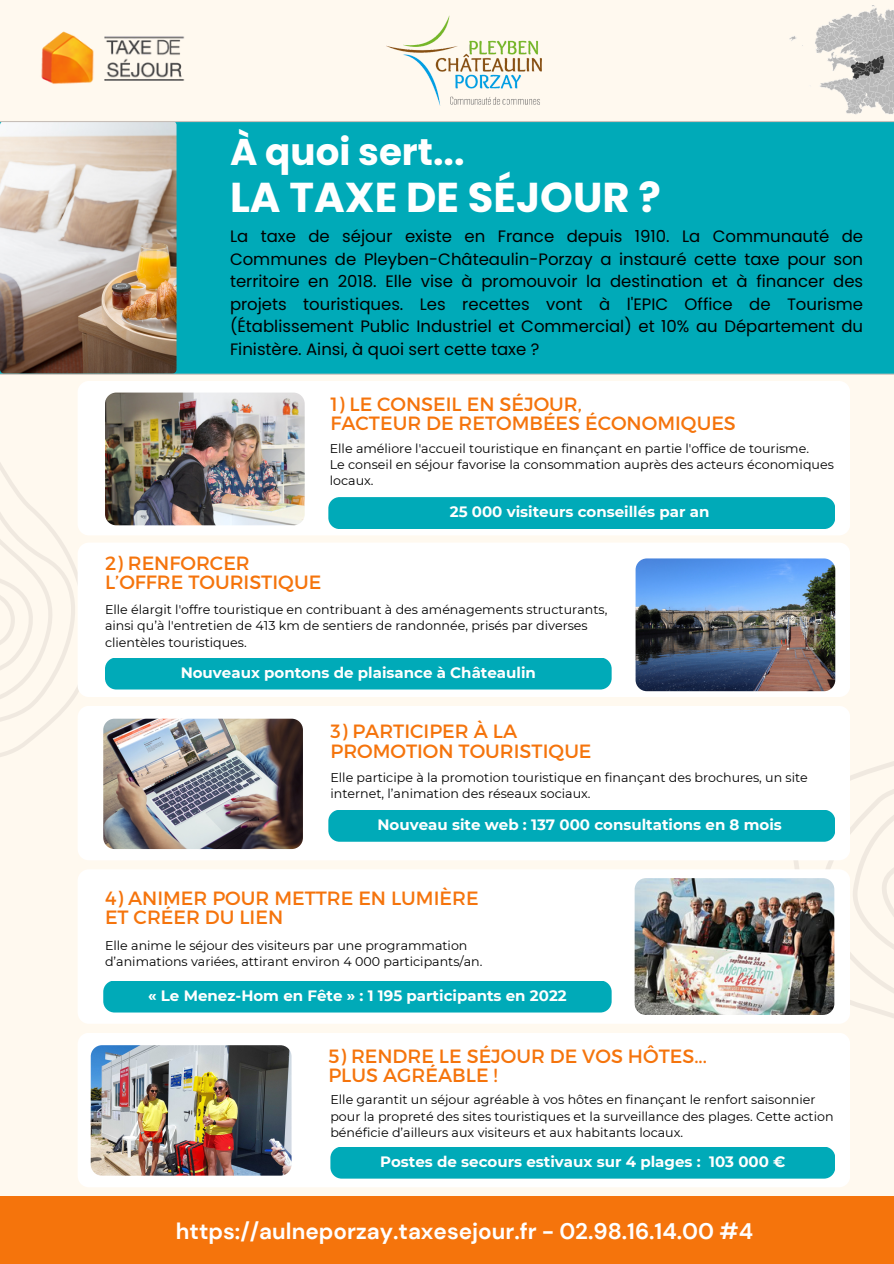
<style>
.page{position:relative;width:894px;height:1264px;background:#fff}
.page>*{position:absolute;margin:0;border:0;box-sizing:border-box;transform-origin:0 0}
.t1{font:700 41.7px "Poppins";color:#fff}
.t2{font:700 37.2px "Poppins";color:#fff}
.t3{font:700 22.5px "DM Sans";color:#fff}
.t4{font:19.2px/19.2px "Montserrat";color:#f5740c}
.t5{font:16.5px/22.5px "Poppins";color:#000;text-align:justify}
.t6{font:700 15px "Montserrat";color:#fff}
.t7{font:12.6px/16.5px "Montserrat";color:#000}
</style>
<div class="page">
<div style="left:0;top:0;width:893px;height:1263px;background:#00aab8"></div>
<div style="left:0;top:373px;width:893px;height:825px;background:#fff9ef"></div>
<svg style="left:0;top:463px;width:78px;height:294px"></svg>
<svg style="left:751px;top:762px;width:142px;height:262px"></svg>
<div style="left:78px;top:1033px;width:772px;height:154px;background:#fff"></div>
<div style="left:78px;top:869px;width:772px;height:154px;background:#fff"></div>
<div style="left:78px;top:706px;width:772px;height:154px;background:#fff"></div>
<div style="left:78px;top:543px;width:772px;height:154px;background:#fff"></div>
<img style="left:0;top:121px;width:176px;height:252px;border-radius:4px">
<div style="left:0;top:0;width:893px;height:121px;background:#fff9ef"></div>
<div style="left:0;top:1196px;width:893px;height:67px;background:#f5740c"></div>
<hr style="left:0;top:121px;width:893px;height:1px;background:#c7bfb9">
<img style="left:41px;top:31px;width:144px;height:53px">
<img style="left:386px;top:15px;width:155px;height:108px">
<div style="left:78px;top:381px;width:772px;height:154px;background:#fff"></div>
<hr style="left:0;top:373px;width:893px;height:2px;background:#c7bfb9">
<img style="left:789px;top:6px;width:104px;height:109px">
<div style="left:328px;top:497px;width:507px;height:32px;background:#00aab8;border-radius:11px"></div>
<div style="left:105px;top:657px;width:506px;height:32px;background:#00aab8;border-radius:11px"></div>
<div style="left:328px;top:809px;width:507px;height:32px;background:#00aab8;border-radius:11px"></div>
<div style="left:103px;top:980px;width:508px;height:32px;background:#00aab8;border-radius:11px"></div>
<div style="left:330px;top:1146px;width:505px;height:32px;background:#00aab8;border-radius:11px"></div>
<img style="left:105px;top:392px;width:199px;height:133px;border-radius:11px">
<img style="left:635px;top:558px;width:199px;height:133px;border-radius:11px">
<img style="left:103px;top:718px;width:199px;height:131px;border-radius:11px">
<img style="left:91px;top:1045px;width:200px;height:130px;border-radius:11px">
<img style="left:634px;top:878px;width:199px;height:136px;border-radius:11px">
<p class="t2" style="left:230px;top:126px;width:236px">À quoi sert...</p>
<p class="t1" style="left:230px;top:168px;width:432px">LA TAXE DE SÉJOUR ?</p>
<p class="t5" style="left:230px;top:225px;width:634px">La taxe de séjour existe en France depuis 1910. La Communauté de Communes de Pleyben-Châteaulin-Porzay a instauré cette taxe pour son territoire en 2018. Elle vise à promouvoir la destination et à financer des projets touristiques. Les recettes vont à l'EPIC Office de Tourisme (Établissement Public Industriel et Commercial) et 10% au Département du Finistère. Ainsi, à quoi sert cette taxe ?</p>
<p class="t4" style="left:330px;top:393px;width:253px">1) LE CONSEIL EN SÉJOUR,</p>
<p class="t4" style="left:330px;top:413px;width:407px">FACTEUR DE RETOMBÉES ÉCONOMIQUES</p>
<p class="t7" style="left:330px;top:440px;width:480px">Elle améliore l'accueil touristique en finançant en partie l'office de tourisme.</p>
<p class="t7" style="left:330px;top:456px;width:505px">Le conseil en séjour favorise la consommation auprès des acteurs économiques locaux.</p>
<p class="t4" style="left:105px;top:552px;width:146px">2) RENFORCER</p>
<p class="t4" style="left:105px;top:571px;width:218px">L’OFFRE TOURISTIQUE</p>
<p class="t6" style="left:449px;top:503px;width:261px">25 000 visiteurs conseillés par an</p>
<p class="t7" style="left:105px;top:601px;width:503px">Elle élargit l'offre touristique en contribuant à des aménagements structurants, ainsi qu’à l'entretien de 413 km de sentiers de randonnée, prisés par diverses clientèles touristiques.</p>
<p class="t6" style="left:181px;top:663px;width:356px">Nouveaux pontons de plaisance à Châteaulin</p>
<p class="t4" style="left:330px;top:721px;width:262px">3) PARTICIPER À LA<br>PROMOTION TOURISTIQUE</p>
<p class="t7" style="left:330px;top:769px;width:479px">Elle participe à la promotion touristique en finançant des brochures, un site internet, l’animation des réseaux sociaux.</p>
<p class="t6" style="left:377px;top:815px;width:406px">Nouveau site web : 137 000 consultations en 8 mois</p>
<p class="t4" style="left:105px;top:887px;width:375px">4) ANIMER POUR METTRE EN LUMIÈRE<br>ET CRÉER DU LIEN</p>
<p class="t7" style="left:105px;top:937px;width:379px">Elle anime le séjour des visiteurs par une programmation d’animations variées, attirant environ 4 000 participants/an.</p>
<p class="t6" style="left:148px;top:986px;width:420px">« Le Menez-Hom en Fête » : 1 195 participants en 2022</p>
<p class="t4" style="left:328px;top:1045px;width:380px">5) RENDRE LE SÉJOUR DE VOS HÔTES...<br>PLUS AGRÉABLE !</p>
<p class="t7" style="left:330px;top:1091px;width:504px">Elle garantit un séjour agréable à vos hôtes en finançant le renfort saisonnier pour la propreté des sites touristiques et la surveillance des plages. Cette action bénéficie d’ailleurs aux visiteurs et aux habitants locaux.</p>
<p class="t6" style="left:380px;top:1152px;width:407px">Postes de secours estivaux sur 4 plages : 103 000 €</p>
<p class="t3" style="left:176px;top:1216px;width:578px">https://aulneporzay.taxesejour.fr - 02.98.16.14.00 #4</p>
</div>
